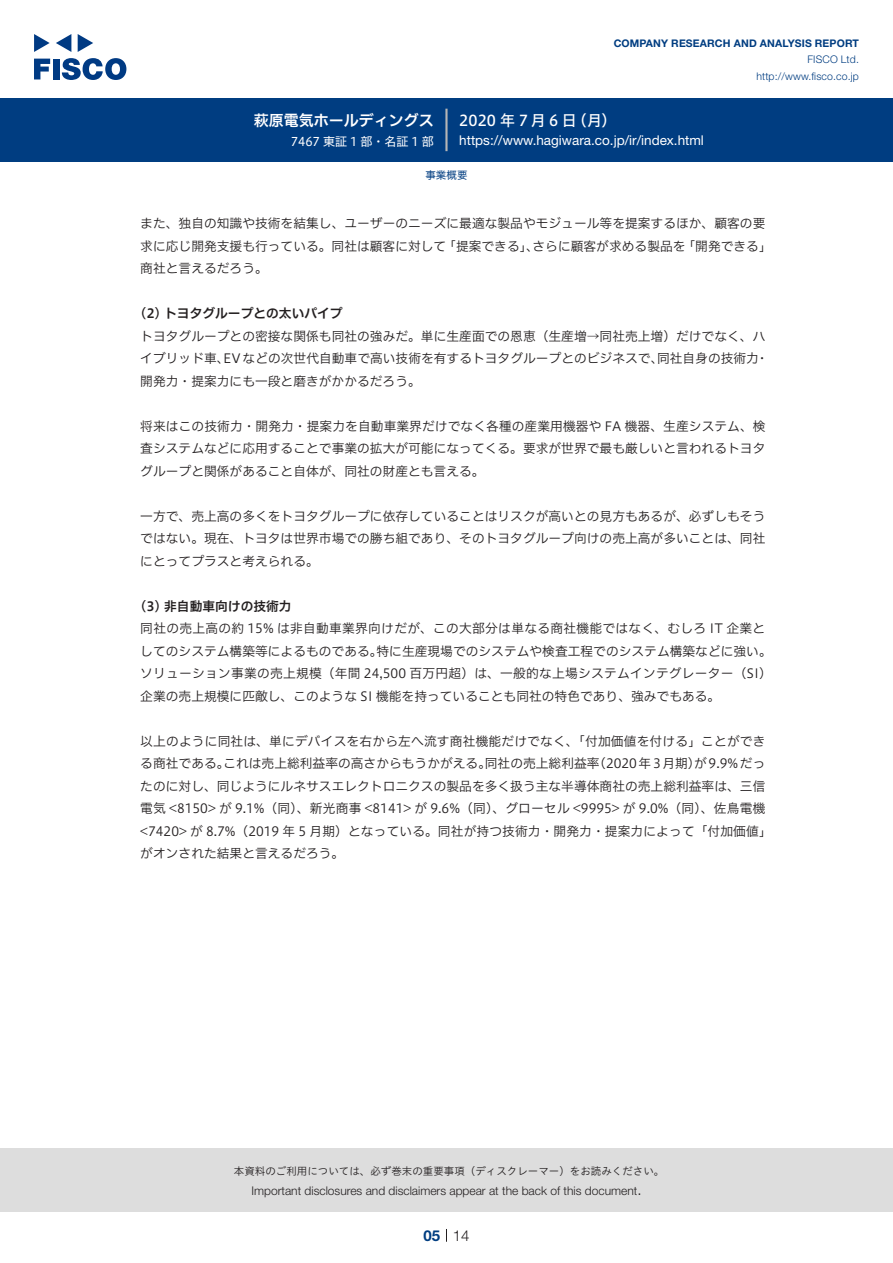
<style>
.page{position:relative;width:893px;height:1263px;background:#fff}
.page>*{position:absolute;margin:0;border:0;box-sizing:border-box;transform-origin:0 0}
.t1{font:15px "Hiragino UD Sans F Std N W5";letter-spacing:.215em;color:#fff}
.t2{font:15px "Hiragino UD Sans F Std N W6";color:#fff}
.t3{font:300 15px "Helvetica Neue LT Std";color:#231f20}
.t4{font:700 15px "Helvetica Neue LT Std";color:#003d81}
.t5{font:13.5px "Helvetica Neue LT Std";color:#fff}
.t6{font:12.75px/22.5px "Hiragino UD Sans F Std N W3";color:#231f20}
.t7{font:12.75px/22.5px "Hiragino UD Sans F Std N W3";letter-spacing:.02em;color:#231f20}
.t8{font:12.75px "Hiragino UD Sans F Std N W6";color:#231f20}
.t9{font:300 12px "Helvetica Neue LT Std";color:#231f20}
.t10{font:12px "Hiragino UD Sans F Std N W4";color:#fff}
.t11{font:10.5px "Hiragino UD Sans Std W3";color:#231f20}
.t12{font:700 10.5px "Helvetica Neue LT Std";letter-spacing:.015em;color:#003d81}
.t13{font:300 10.5px/16.5px "Helvetica Neue LT Std";letter-spacing:.015em;color:#003d81;text-align:right}
.t14{font:10.5px "Hiragino UD Sans F Std N W4";color:#003d81}
</style>
<div class="page">
<div style="left:0;top:1148px;width:893px;height:64px;background:#ddd"></div>
<svg style="left:34px;top:59px;width:16px;height:20px"></svg>
<div style="left:53px;top:59px;width:6px;height:20px;background:#003a83"></div>
<svg style="left:62px;top:58px;width:64px;height:22px"></svg>
<svg style="left:34px;top:34px;width:16px;height:18px"></svg>
<svg style="left:78px;top:34px;width:15px;height:18px"></svg>
<svg style="left:56px;top:34px;width:15px;height:18px"></svg>
<div style="left:0;top:98px;width:893px;height:64px;background:#003d81"></div>
<hr style="left:445px;top:109px;width:3px;height:42px;background:#b5b5b6">
<svg style="left:446px;top:1229px;width:1px;height:13px"></svg>
<p class="t2" style="left:254px;top:109px;width:182px">萩原電気ホールディングス</p>
<p class="t10" style="left:291px;top:132px;width:144px">7467 東証 1 部・名証 1 部</p>
<p class="t12" style="left:614px;top:37px;width:247px">COMPANY RESEARCH AND ANALYSIS REPORT</p>
<p class="t13" style="left:756px;top:51px;width:104px">FISCO Ltd. http://www.fisco.co j p.</p>
<p class="t1" style="left:459px;top:109px;width:119px">2020年7月6日</p>
<p class="t1" style="left:572px;top:109px;width:46px">（月(</p>
<p class="t5" style="left:459px;top:132px;width:246px">https://www.hagiwara.co j p. /i r/ index.html</p>
<p class="t14" style="left:425px;top:167px;width:43px">事業概要</p>
<p class="t6" style="left:682px;top:211px;width:91px;text-indent:-542px">また、独自の知識や技術を結集し、ユーザーのニーズに最適な製品やモジュール等を提案するほか、顧客の要「開発できる「</p>
<p class="t6" style="left:533px;top:234px;width:154px">さらに顧客が求める製品を</p>
<p class="t6" style="left:140px;top:234px;width:308px">求に応じ開発支援も行っている。同社は顧客に対して商社と言えるだろう。</p>
<p class="t8" style="left:140px;top:304px;width:204px">2( ) トヨタグループとの太いパイプ</p>
<p class="t6" style="left:140px;top:324px;width:630px;text-align:right">トヨタグループとの密接な関係も同社の強みだ。単に生産面での恩恵（生産増→同社売上増）だけでなく、ハ・</p>
<p class="t6" style="left:443px;top:234px;width:97px">「提案できる」、</p>
<p class="t6" style="left:140px;top:346px;width:282px">イブリッド車、<br>開発力・提案力にも一段と磨きがかかるだろう。</p>
<p class="t6" style="left:140px;top:414px;width:627px;text-align:justify">将来はこの技術力・開発力・提案力を自動車業界だけでなく各種の産業用機器や FA 機器、生産システム、検査システムなどに応用することで事業の拡大が可能になってくる。要求が世界で最も厳しいと言われるトヨタグループと関係があること自体が、同社の財産とも言える。</p>
<p class="t6" style="left:140px;top:504px;width:627px;text-align:justify">一方で、売上高の多くをトヨタグループに依存していることはリスクが高いとの見方もあるが、必ずしもそうではない。現在、トヨタは世界市場での勝ち組であり、そのトヨタグループ向けの売上高が多いことは、同社にとってプラスと考えられる。</p>
<p class="t8" style="left:140px;top:596px;width:153px">3( ) 非自動車向けの技術力</p>
<p class="t7" style="left:376px;top:616px;width:397px;text-indent:-236px">同社の売上高の約 15% は非自動車業界向けだが、この大部分は単なる商社機能ではなく、むしろ IT 企業と特に生産現場でのシステムや検査工程でのシステム構築などに強い。</p>
<p class="t6" style="left:223px;top:346px;width:442px">EVなどの次世代自動車で高い技術を有するトヨタグループとのビジネスで、</p>
<p class="t6" style="left:657px;top:346px;width:103px">同社自身の技術力</p>
<p class="t6" style="left:140px;top:639px;width:633px">してのシステム構築等によるものである。<br>ソリューション事業の売上規模（年間 24,500 百万円超）は、一般的な上場システムインテグレーター（SI(企業の売上規模に匹敵し、このような SI 機能を持っていることも同社の特色であり、強みでもある。</p>
<p class="t6" style="left:140px;top:729px;width:627px;text-align:right">以上のように同社は、単にデバイスを右から左へ流す商社機能だけでなく、「付加価値を付ける」ことができ（2020年3月期が） 9.9%だっ</p>
<p class="t6" style="left:223px;top:751px;width:269px">これは売上総利益率の高さからもうかがえる。</p>
<p class="t6" style="left:140px;top:751px;width:633px">る商社である。<br>たのに対し、同じようにルネサスエレクトロニクスの製品を多く扱う主な半導体商社の売上総利益率は、三信電気 &lt;8150&gt; が 9.1%（同）、新光商事 &lt;8141&gt; が 9.6%（同）、グローセル &lt;9995&gt; が 9.0%（同）、佐鳥電機&lt;7420&gt; が 8.7%（2019 年 5 月期）となっている。同社が持つ技術力・開発力・提案力によって「付加価値「がオンされた結果と言えるだろう。</p>
<p class="t6" style="left:485px;top:751px;width:116px">同社の売上総利益率</p>
<p class="t11" style="left:234px;top:1163px;width:432px">本資料のご利用については、必ず巻末の重要事項（ディスクレーマー）をお読みください。</p>
<p class="t3" style="left:637px;top:1180px;width:6px">.</p>
<p class="t9" style="left:251px;top:1183px;width:387px">Important disclosures and disclaimers appear at the back of this document</p>
<p class="t4" style="left:423px;top:1226px;width:18px">05</p>
<p class="t3" style="left:453px;top:1226px;width:18px">14</p>
</div>
